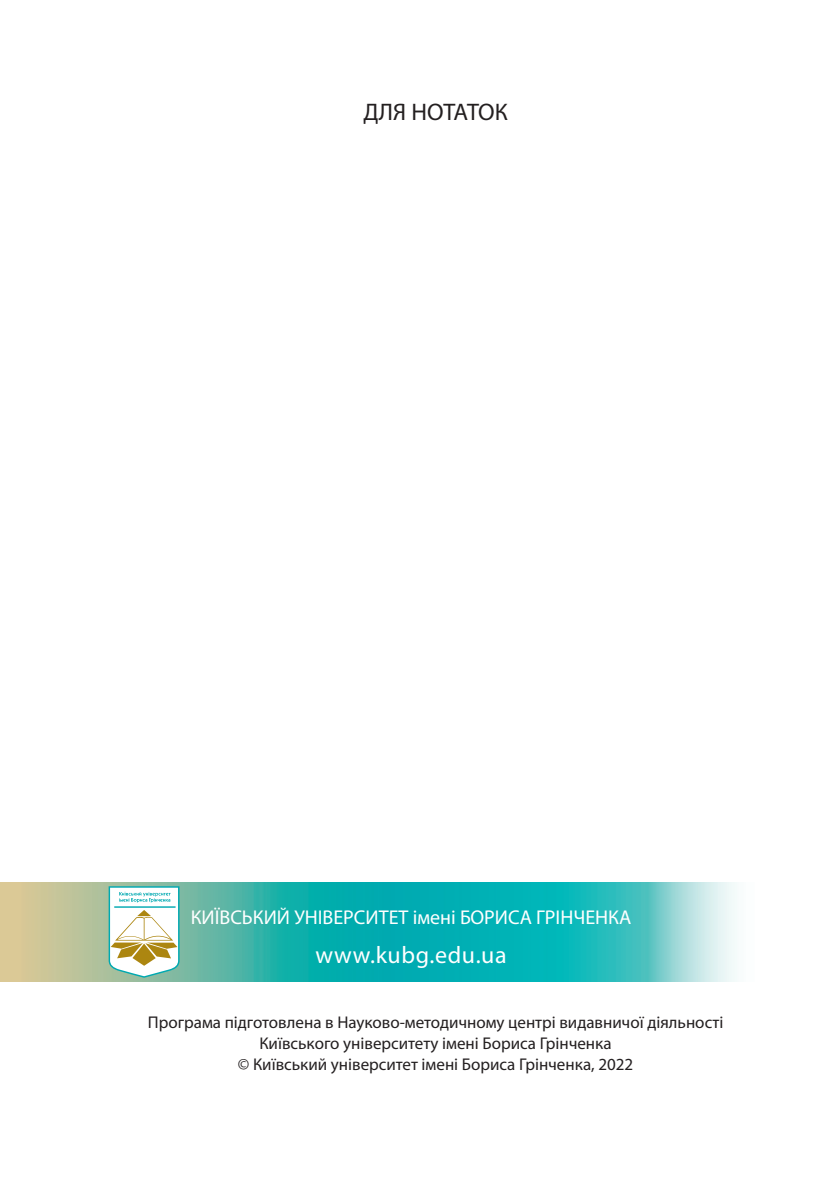
<style>
.page{position:relative;width:840px;height:1191px;background:#fff}
.page>*{position:absolute;margin:0;border:0;box-sizing:border-box;transform-origin:0 0}
.t1{font:24px "Myriad Pro";letter-spacing:.025em;color:#fff}
.t2{font:24px "Myriad Pro";letter-spacing:-.005em;color:#231f20}
.t3{font:20px "Myriad Pro";color:#fff}
.t4{font:17px "Myriad Pro";color:#231f20}
</style>
<div class="page">
<img style="left:0;top:882px;width:737px;height:99px">
<svg style="left:109px;top:886px;width:70px;height:91px"></svg>
<p class="t2" style="left:363px;top:97px;width:146px">ДЛЯ НОТАТОК</p>
<p class="t3" style="left:190px;top:905px;width:442px">КИЇВСЬКИЙ УНІВЕРСИТЕТ імені БОРИСА ГРІНЧЕНКА</p>
<p class="t1" style="left:315px;top:940px;width:192px">www.kubg.edu.ua</p>
<p class="t4" style="left:148px;top:1011px;width:576px">Програма підготовлена в Науково-методичному центрі видавничої діяльності</p>
<p class="t4" style="left:259px;top:1032px;width:354px">Київського університету імені Бориса Грінченка</p>
<p class="t4" style="left:238px;top:1053px;width:396px">© Київський університет імені Бориса Грінченка, 2022</p>
</div>
